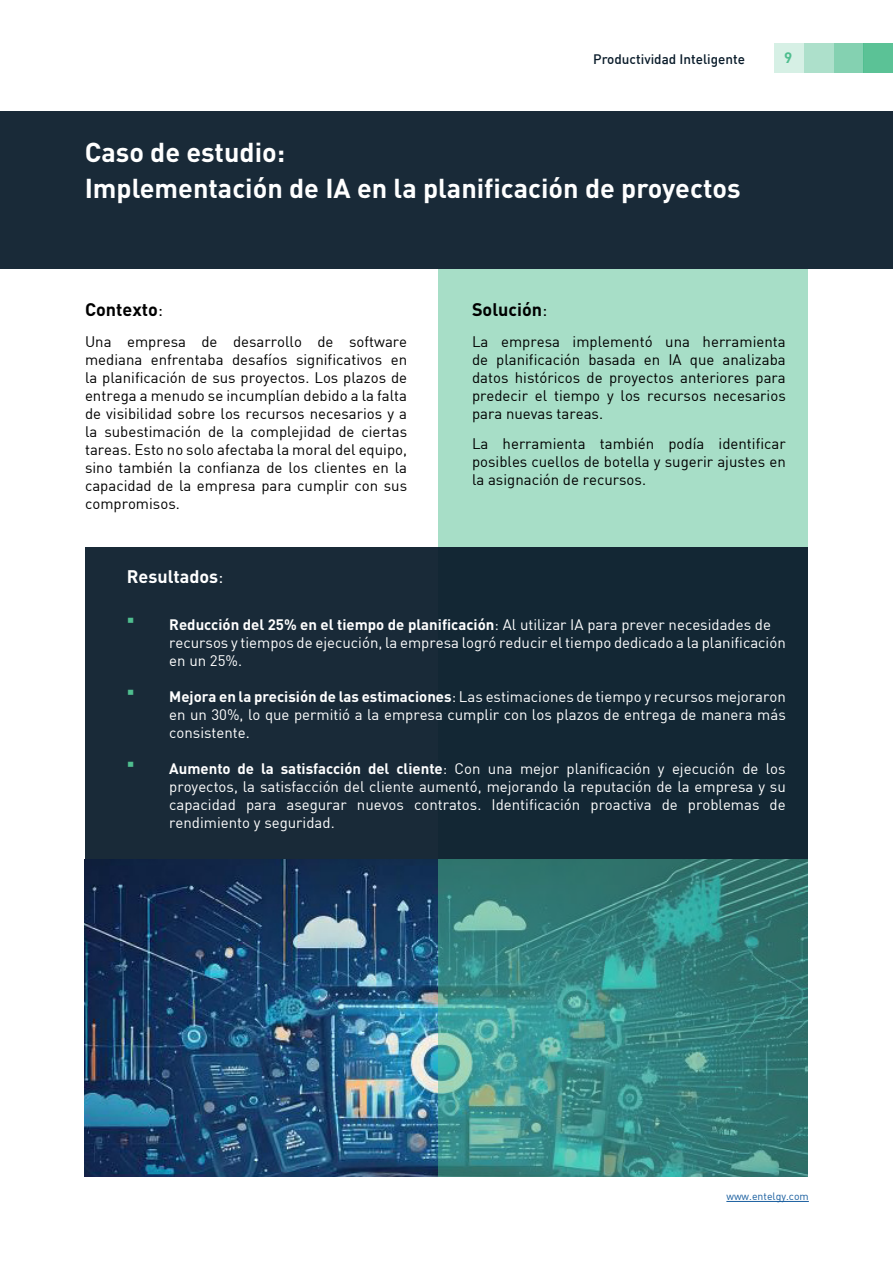
<style>
.page{position:relative;width:893px;height:1263px;background:#fff}
.page>*{position:absolute;margin:0;border:0;box-sizing:border-box;transform-origin:0 0}
.Headline{font:700 27px "DIN";color:#fff}
.Body_Text{font:700 18px "DIN";color:#000}
.Body_Text-2{font:700 18px "DIN";color:#fff}
.Body_Text-3{font:15px/18px "DIN";color:#000;text-align:justify}
.t1{font:15px/18px "DIN";color:#fff;text-align:justify}
.Body_Text-4{font:700 15px "DIN";color:#4fbe8f}
.Body_Text-5{font:500 13.5px "DIN";color:#081a29}
.Hilite_Italic_Text{font:10.5px "DIN";color:#175d9e}
.s1{font-weight:400}
.s2{font-weight:700}
</style>
<div class="page">
<img style="left:85px;top:859px;width:354px;height:317px">
<svg style="left:439px;top:269px;width:369px;height:907px;background:#6db0a3"></svg>
<div style="left:85px;top:548px;width:723px;height:311px;background:#132734"></div>
<div style="left:0;top:112px;width:893px;height:157px;background:#192a38"></div>
<hr style="left:726px;top:1201px;width:83px;height:1px;background:#175d9e">
<div style="left:863px;top:43px;width:30px;height:30px;background:#5bc296"></div>
<div style="left:834px;top:43px;width:29px;height:30px;background:#84d1b1"></div>
<div style="left:804px;top:43px;width:30px;height:30px;background:#ade0cb"></div>
<div style="left:775px;top:43px;width:29px;height:30px;background:#d6f0e5"></div>
<p class="Body_Text-5" style="left:593px;top:50px;width:153px">Productividad Inteligente</p>
<p class="Body_Text-4" style="left:784px;top:48px;width:10px">9</p>
<p class="Headline" style="left:85px;top:135px;width:202px">Caso de estudio:</p>
<p class="Headline" style="left:85px;top:171px;width:657px">Implementación de IA en la planificación de proyectos</p>
<p class="Body_Text" style="left:85px;top:298px;width:80px">Contexto<span class="s1">:</span></p>
<p class="Body_Text-3" style="left:85px;top:332px;width:324px">Una empresa de desarrollo de software mediana enfrentaba desafíos significativos en la planificación de sus proyectos. Los plazos de entrega a menudo se incumplían debido a la falta de visibilidad sobre los recursos necesarios y a la subestimación de la complejidad de ciertas tareas. Esto no solo afectaba la moral del equipo, sino también la confianza de los clientes en la capacidad de la empresa para cumplir con sus compromisos.</p>
<p class="Body_Text" style="left:472px;top:298px;width:77px">Solución<span class="s1">:</span></p>
<p class="Body_Text-3" style="left:472px;top:332px;width:315px">La empresa implementó una herramienta de planificación basada en IA que analizaba datos históricos de proyectos anteriores para predecir el tiempo y los recursos necesarios para nuevas tareas.</p>
<p class="Body_Text-3" style="left:472px;top:435px;width:315px">La herramienta también podía identificar posibles cuellos de botella y sugerir ajustes en la asignación de recursos.</p>
<p class="Body_Text-2" style="left:127px;top:565px;width:98px">Resultados<span class="s1">:</span></p>
<p class="t1" style="left:169px;top:615px;width:618px;text-align:left"><span class="s2">Reducción del 25% en el tiempo de planificación</span>: Al utilizar IA para prever necesidades de recursos y tiempos de ejecución, la empresa logró reducir el tiempo dedicado a la planificación en un 25%.</p>
<p class="t1" style="left:169px;top:687px;width:618px"><span class="s2">Mejora en la precisión de las estimaciones</span>: Las estimaciones de tiempo y recursos mejoraron en un 30%, lo que permitió a la empresa cumplir con los plazos de entrega de manera más consistente.</p>
<p class="t1" style="left:169px;top:759px;width:618px"><span class="s2">Aumento de la satisfacción del cliente</span>: Con una mejor planificación y ejecución de los proyectos, la satisfacción del cliente aumentó, mejorando la reputación de la empresa y su capacidad para asegurar nuevos contratos. Identificación proactiva de problemas de rendimiento y seguridad.</p>
<p class="Hilite_Italic_Text" style="left:726px;top:1189px;width:84px">www.entelgy.com</p>
</div>
